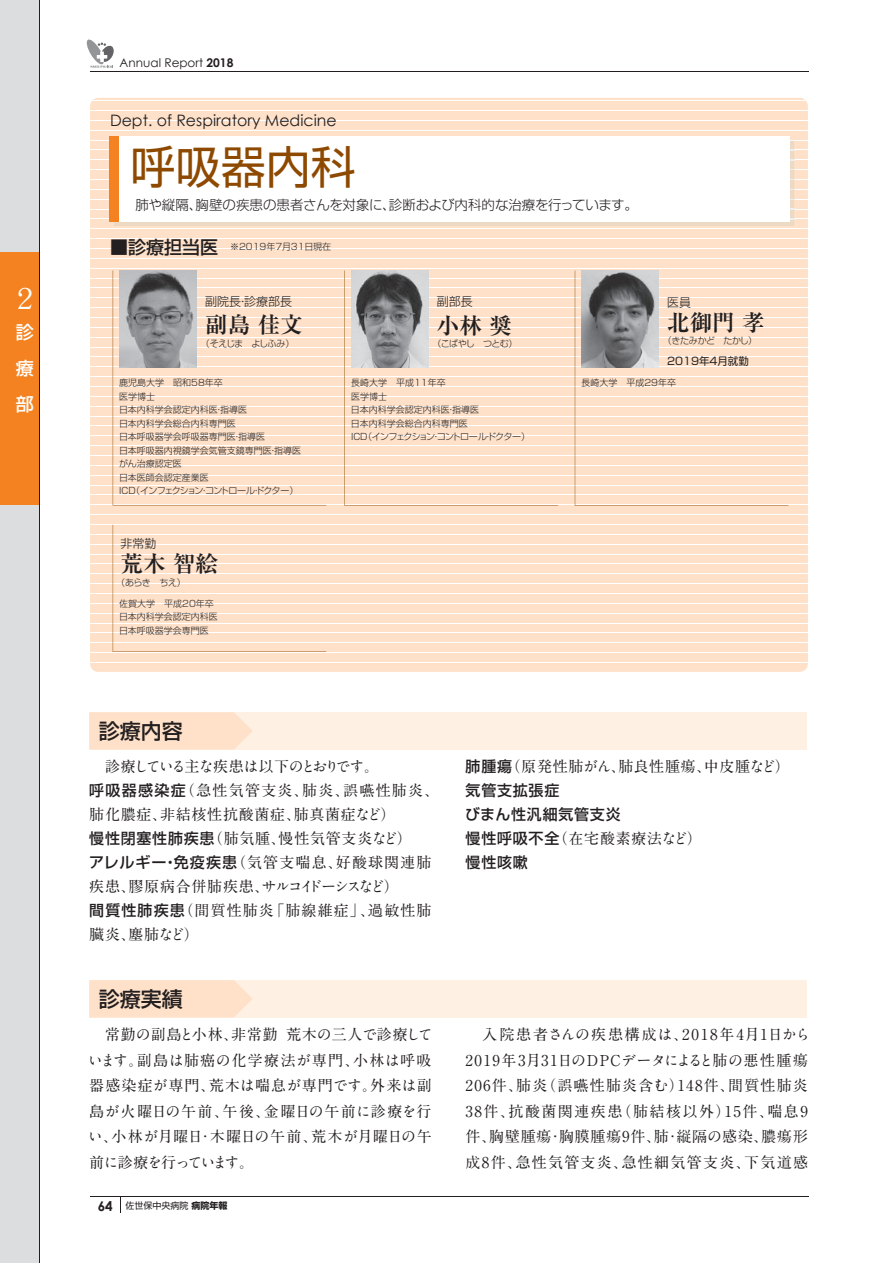
<style>
.page{position:relative;width:893px;height:1263px;background:#fff}
.page>*{position:absolute;margin:0;border:0;box-sizing:border-box;transform-origin:0 0}
.t1{font:45px "Shin Go Pro";color:#8e4900}
.t2{font:700 28.5px "A1 Mincho Std";color:#fff}
.t3{font:700 22.5px "Ryumin Pro";color:#231f20}
.t4{font:500 21px "Shin Go Pro";color:#231f20}
.t5{font:500 18px/36px "Shin Go Pro";color:#fff;text-align:justify}
.t6{font:15.75px "Century Gothic";color:#231f20}
.t7{font:700 15px/24px "A1 Mincho Std";letter-spacing:.05em;color:#231f20}
.t8{font:700 15px/25.5px "A1 Mincho Std";letter-spacing:.08em;color:#231f20}
.t9{font:700 15px "A1 Mincho Std";letter-spacing:.03em;color:#231f20}
.t10{font:500 15px/24px "Shin Go Pro";letter-spacing:.05em;color:#231f20}
.t11{font:300 13.5px "Shin Go Pro";letter-spacing:-.01em;color:#231f20}
.t12{font:700 13.5px "Century Gothic";color:#231f20}
.t13{font:12px "Century Gothic";color:#231f20}
.t14{font:300 12px "Shin Go Pro";color:#231f20}
.t15{font:10.5px "Shin Go Pro";color:#231f20}
.t16{font:300 9px/13.5px "Shin Go Pro";color:#231f20}
.t17{font:9px "Shin Go Pro";color:#231f20}
.t18{font:300 9px "Shin Go Pro";letter-spacing:-.04em;color:#231f20}
.t19{font:300 9px "Shin Go Pro";letter-spacing:-.095em;color:#231f20}
.s1{font-weight:700}
.s2{font-weight:500;font-size:18px}
.s3{font-family:"Shin Go Pro";font-weight:500}
</style>
<div class="page">
<div style="left:0;top:0;width:40px;height:1263px;background:#dcdddf"></div>
<div style="left:0;top:252px;width:40px;height:253px;background:#f58220"></div>
<hr style="left:40px;top:0;width:1px;height:1263px;background:#231f20">
<hr style="left:90px;top:72px;width:719px;height:1px;background:#231f20">
<hr style="left:90px;top:1196px;width:719px;height:1px;background:#231f20">
<svg style="left:120px;top:1197px;width:1px;height:16px"></svg>
<svg style="left:86px;top:39px;width:28px;height:29px"></svg>
<div style="left:90px;top:98px;width:718px;height:574px;background:#fee1c8"></div>
<hr style="left:90px;top:100px;width:718px;height:1px;background:#fff">
<hr style="left:90px;top:110px;width:718px;height:1px;background:#fff">
<hr style="left:90px;top:120px;width:718px;height:1px;background:#fff">
<hr style="left:90px;top:130px;width:718px;height:1px;background:#fff">
<hr style="left:90px;top:140px;width:718px;height:1px;background:#fff">
<hr style="left:90px;top:150px;width:718px;height:1px;background:#fff">
<hr style="left:90px;top:160px;width:718px;height:1px;background:#fff">
<hr style="left:90px;top:169px;width:718px;height:1px;background:#fff">
<hr style="left:90px;top:179px;width:718px;height:1px;background:#fff">
<hr style="left:90px;top:189px;width:718px;height:1px;background:#fff">
<hr style="left:90px;top:199px;width:718px;height:1px;background:#fff">
<hr style="left:90px;top:209px;width:718px;height:1px;background:#fff">
<hr style="left:90px;top:219px;width:718px;height:1px;background:#fff">
<hr style="left:90px;top:229px;width:718px;height:1px;background:#fff">
<hr style="left:90px;top:238px;width:718px;height:1px;background:#fff">
<hr style="left:90px;top:248px;width:718px;height:1px;background:#fff">
<hr style="left:90px;top:258px;width:718px;height:1px;background:#fff">
<hr style="left:90px;top:268px;width:718px;height:1px;background:#fff">
<hr style="left:90px;top:278px;width:718px;height:1px;background:#fff">
<hr style="left:90px;top:288px;width:718px;height:1px;background:#fff">
<hr style="left:90px;top:298px;width:718px;height:1px;background:#fff">
<hr style="left:90px;top:307px;width:718px;height:1px;background:#fff">
<hr style="left:90px;top:317px;width:718px;height:1px;background:#fff">
<hr style="left:90px;top:327px;width:718px;height:1px;background:#fff">
<hr style="left:90px;top:337px;width:718px;height:1px;background:#fff">
<hr style="left:90px;top:347px;width:718px;height:1px;background:#fff">
<hr style="left:90px;top:357px;width:718px;height:1px;background:#fff">
<hr style="left:90px;top:367px;width:718px;height:1px;background:#fff">
<hr style="left:90px;top:376px;width:718px;height:1px;background:#fff">
<hr style="left:90px;top:386px;width:718px;height:1px;background:#fff">
<hr style="left:90px;top:396px;width:718px;height:1px;background:#fff">
<hr style="left:90px;top:406px;width:718px;height:1px;background:#fff">
<hr style="left:90px;top:416px;width:718px;height:1px;background:#fff">
<hr style="left:90px;top:426px;width:718px;height:1px;background:#fff">
<hr style="left:90px;top:436px;width:718px;height:1px;background:#fff">
<hr style="left:90px;top:445px;width:718px;height:1px;background:#fff">
<hr style="left:90px;top:455px;width:718px;height:1px;background:#fff">
<hr style="left:90px;top:465px;width:718px;height:1px;background:#fff">
<hr style="left:90px;top:475px;width:718px;height:1px;background:#fff">
<hr style="left:90px;top:485px;width:718px;height:1px;background:#fff">
<hr style="left:90px;top:495px;width:718px;height:1px;background:#fff">
<hr style="left:90px;top:505px;width:718px;height:1px;background:#fff">
<hr style="left:90px;top:514px;width:718px;height:1px;background:#fff">
<hr style="left:90px;top:524px;width:718px;height:1px;background:#fff">
<hr style="left:90px;top:534px;width:718px;height:1px;background:#fff">
<hr style="left:90px;top:544px;width:718px;height:1px;background:#fff">
<hr style="left:90px;top:554px;width:718px;height:1px;background:#fff">
<hr style="left:90px;top:564px;width:718px;height:1px;background:#fff">
<hr style="left:90px;top:574px;width:718px;height:1px;background:#fff">
<hr style="left:90px;top:583px;width:718px;height:1px;background:#fff">
<hr style="left:90px;top:593px;width:718px;height:1px;background:#fff">
<hr style="left:90px;top:603px;width:718px;height:1px;background:#fff">
<hr style="left:90px;top:613px;width:718px;height:1px;background:#fff">
<hr style="left:90px;top:623px;width:718px;height:1px;background:#fff">
<hr style="left:90px;top:633px;width:718px;height:1px;background:#fff">
<hr style="left:90px;top:643px;width:718px;height:1px;background:#fff">
<hr style="left:90px;top:652px;width:718px;height:1px;background:#fff">
<hr style="left:90px;top:662px;width:718px;height:1px;background:#fff">
<div style="left:114px;top:141px;width:680px;height:85px;background:#eddac4"></div>
<div style="left:109px;top:136px;width:681px;height:86px;background:#fff"></div>
<div style="left:109px;top:136px;width:10px;height:86px;background:#f58220"></div>
<svg style="left:344px;top:271px;width:214px;height:235px;background:#edd7c4"></svg>
<svg style="left:575px;top:271px;width:213px;height:235px;background:#ebd5c2"></svg>
<svg style="left:113px;top:271px;width:213px;height:234px;background:#eed8c5"></svg>
<div style="left:89px;top:712px;width:717px;height:37px;background:#fef0e2"></div>
<div style="left:89px;top:712px;width:164px;height:37px;background:#fee1c8"></div>
<div style="left:89px;top:980px;width:717px;height:37px;background:#fef0e2"></div>
<div style="left:89px;top:980px;width:164px;height:37px;background:#fee1c8"></div>
<svg style="left:113px;top:525px;width:213px;height:127px;background:#fde2cc"></svg>
<h2 class="t2" style="left:11px;top:276px;width:22px">２</h2>
<p class="t5" style="left:16px;top:312px;width:19px">診療部</p>
<p class="t13" style="left:120px;top:56px;width:115px">Annual Report <span class="s1">2018</span></p>
<p class="t6" style="left:110px;top:111px;width:228px">Dept. of Respiratory Medicine</p>
<h1 class="t1" style="left:131px;top:130px;width:226px">呼吸器内科</h1>
<p class="t11" style="left:135px;top:193px;width:504px">肺や縦隔、胸壁の疾患の患者さんを対象に、診断および内科的な治療を行っています。</p>
<p class="t16" style="left:110px;top:239px;width:223px"><span class="s2">■診療担当医</span> ※2019年7月31日現在</p>
<p class="t14" style="left:205px;top:291px;width:89px">副院長・診療部長</p>
<h3 class="t3" style="left:205px;top:307px;width:99px">副島 佳文</h3>
<p class="t19" style="left:201px;top:336px;width:95px">（そえじま　よしふみ）</p>
<p class="t14" style="left:437px;top:292px;width:37px">副部長</p>
<h3 class="t3" style="left:437px;top:307px;width:76px">小林 奨</h3>
<p class="t16" style="left:432px;top:336px;width:87px">（こばやし　つとむ）</p>
<p class="t14" style="left:667px;top:292px;width:25px">医員</p>
<h3 class="t3" style="left:667px;top:305px;width:99px">北御門 孝</h3>
<p class="t18" style="left:663px;top:334px;width:96px">（きたみかど　たかし）</p>
<p class="t15" style="left:667px;top:353px;width:83px">2019年4月就勤</p>
<p class="t16" style="left:119px;top:375px;width:105px">鹿児島大学　昭和58年卒</p>
<p class="t16" style="left:581px;top:375px;width:96px">長崎大学　平成29年卒</p>
<p class="t16" style="left:119px;top:388px;width:184px">医学博士<br>日本内科学会認定内科医・指導医<br>日本内科学会総合内科専門医<br>日本呼吸器学会呼吸器専門医・指導医<br>日本呼吸器内視鏡学会気管支鏡専門医・指導医がん治療認定医<br>日本医師会認定産業医<br>ICD（インフェクション・コントロール・ドクター）</p>
<p class="t16" style="left:351px;top:375px;width:181px">長崎大学　平成11年卒　<br>医学博士<br>日本内科学会認定内科医・指導医<br>日本内科学会総合内科専門医<br>ICD（インフェクション・コントロール・ドクター）</p>
<p class="t14" style="left:121px;top:533px;width:37px">非常勤</p>
<h3 class="t3" style="left:121px;top:546px;width:99px">荒木 智絵</h3>
<p class="t16" style="left:116px;top:574px;width:71px">（あらき　ちえ）</p>
<p class="t16" style="left:119px;top:596px;width:100px">佐賀大学　平成20年卒日本内科学会認定内科医日本呼吸器学会専門医</p>
<h3 class="t4" style="left:99px;top:714px;width:85px">診療内容</h3>
<p class="t7" style="left:89px;top:753px;width:352px">　診療している主な疾患は以下のとおりです。<br><span class="s3">呼吸器感染症</span>（急性気管支炎、肺炎、誤嚥性肺炎、肺化膿症、非結核性抗酸菌症、肺真菌症など）<br><span class="s3">慢性閉塞性肺疾患</span>（肺気腫、慢性気管支炎など）<br><span class="s3">アレルギー・免疫疾患</span>（気管支喘息、好酸球関連肺疾患、膠原病合併肺疾患、サルコイドーシスなど）<br><span class="s3">間質性肺疾患</span>（間質性肺炎「肺線維症」、過敏性肺臓炎、塵肺など）</p>
<p class="t9" style="left:466px;top:754px;width:326px"><span class="s3">肺腫瘍</span>（原発性肺がん、肺良性腫瘍、中皮腫など）</p>
<p class="t10" style="left:465px;top:777px;width:157px">気管支拡張症<br>びまん性汎細気管支炎</p>
<p class="t7" style="left:466px;top:825px;width:238px"><span class="s3">慢性呼吸不全</span>（在宅酸素療法など）</p>
<p class="t10" style="left:466px;top:849px;width:64px">慢性咳嗽</p>
<h3 class="t4" style="left:99px;top:981px;width:85px">診療実績</h3>
<p class="t7" style="left:88px;top:1020px;width:346px;line-height:25.5px;text-align:justify">　常勤の副島と小林、非常勤 荒木の三人で診療しています。副島は肺癌の化学療法が専門、小林は呼吸器感染症が専門、荒木は喘息が専門です。外来は副島が火曜日の午前、午後、金曜日の午前に診療を行い、小林が月曜日・木曜日の午前、荒木が月曜日の午前に診療を行っています。</p>
<p class="t8" style="left:466px;top:1020px;width:346px">　入院患者さんの疾患構成は、2018年4月1日から<br>2019年3月31日のDPCデータによると肺の悪性腫瘍<br>206件、肺炎（誤嚥性肺炎含む）148件、間質性肺炎<br>38件、抗酸菌関連疾患（肺結核以外）15件、喘息9件、胸壁腫瘍・胸膜腫瘍9件、肺・縦隔の感染、膿瘍形成8件、急性気管支炎、急性細気管支炎、下気道感</p>
<p class="t12" style="left:98px;top:1197px;width:17px">64</p>
<p class="t17" style="left:125px;top:1198px;width:103px">佐世保中央病院 <span class="s1">病院年報</span></p>
</div>
